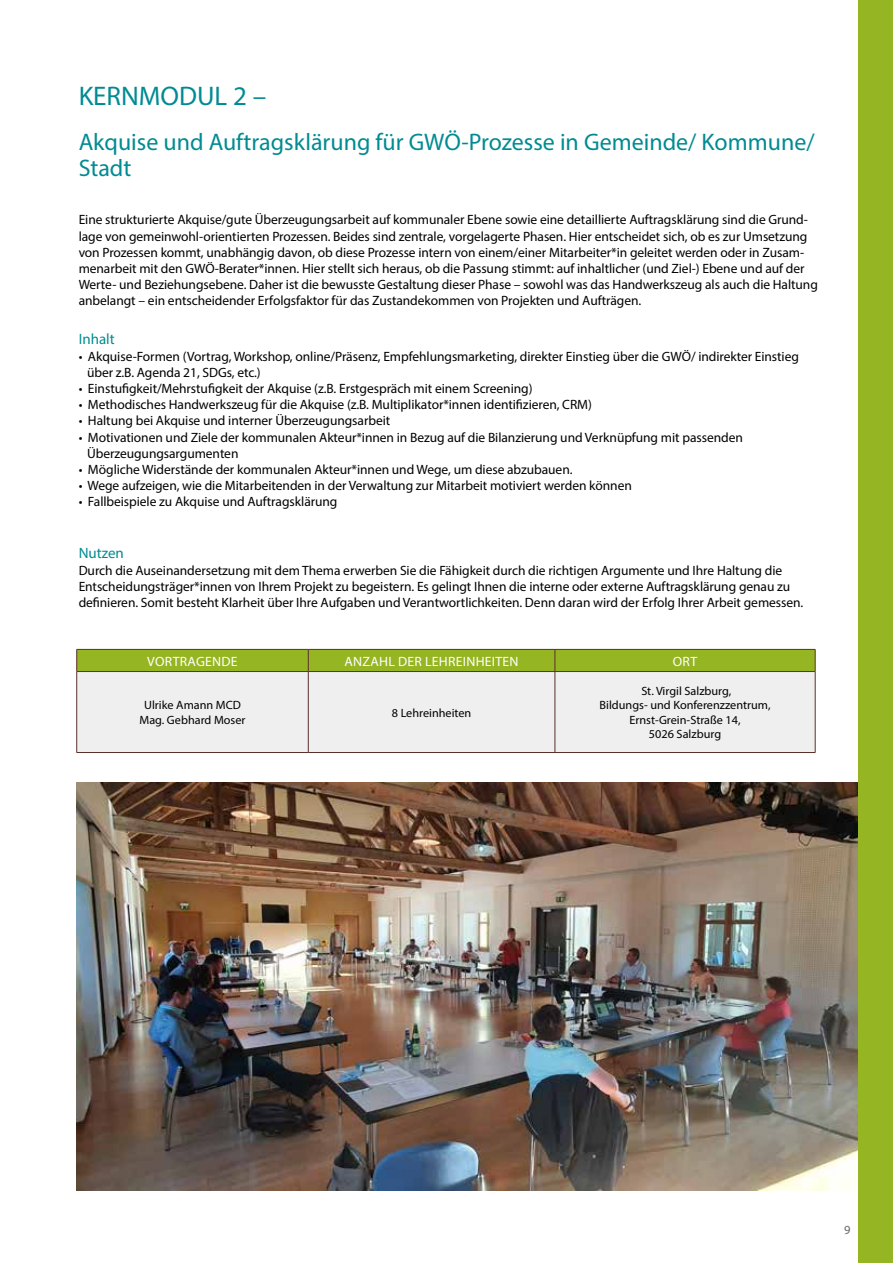
<style>
.page{position:relative;width:893px;height:1263px;background:#fff}
.page>*{position:absolute;margin:0;border:0;box-sizing:border-box;transform-origin:0 0}
.t1{font:27px "Myriad Pro";color:#008b92}
.t2{font:24px/25.5px "Myriad Pro";color:#008b92}
.t3{font:15px "Myriad Pro";color:#008b92}
.t4{font:13.5px/16.2px "Myriad Pro";letter-spacing:-.005em;color:#000}
.t5{font:13.5px "Myriad Pro";letter-spacing:.02em;color:#fff}
.t6{font:12.45px "Myriad Pro";color:#686868}
.t7{font:12px/14.4px "Myriad Pro";color:#000;text-align:center}
</style>
<div class="page">
<img style="left:76px;top:782px;width:783px;height:408px">
<div style="left:859px;top:0;width:34px;height:1263px;background:#96b522"></div>
<div style="left:77px;top:672px;width:738px;height:80px;background:#efefef"></div>
<div style="left:76px;top:649px;width:740px;height:22px;background:#96b522"></div>
<hr style="left:76px;top:671px;width:1px;height:81px;background:#5b2f2b">
<hr style="left:77px;top:671px;width:231px;height:1px;background:#5b2f2b">
<hr style="left:77px;top:752px;width:231px;height:1px;background:#5b2f2b">
<hr style="left:308px;top:672px;width:1px;height:80px;background:#5b2f2b">
<hr style="left:308px;top:671px;width:247px;height:1px;background:#5b2f2b">
<hr style="left:555px;top:671px;width:260px;height:1px;background:#5b2f2b">
<hr style="left:308px;top:752px;width:247px;height:1px;background:#5b2f2b">
<hr style="left:555px;top:752px;width:260px;height:1px;background:#5b2f2b">
<hr style="left:555px;top:672px;width:1px;height:80px;background:#5b2f2b">
<hr style="left:815px;top:671px;width:1px;height:81px;background:#5b2f2b">
<h1 class="t1" style="left:79px;top:80px;width:189px">KERNMODUL 2 –</h1>
<h2 class="t2" style="left:79px;top:129px;width:737px">Akquise und Auftragsklärung für GWÖ-Prozesse in Gemeinde/ Kommune/<br>Stadt</h2>
<p class="t4" style="left:79px;top:212px;width:741px">Eine strukturierte Akquise/gute Überzeugungsarbeit auf kommunaler Ebene sowie eine detaillierte Auftragsklärung sind die Grund&shy;lage von gemeinwohl-orientierten Prozessen. Beides sind zentrale, vorgelagerte Phasen. Hier entscheidet sich, ob es zur Umsetzung von Prozessen kommt, unabhängig davon, ob diese Prozesse intern von einem/einer Mitarbeiter*in geleitet werden oder in Zusam&shy;menarbeit mit den GWÖ-Berater*innen. Hier stellt sich heraus, ob die Passung stimmt: auf inhaltlicher (und Ziel-) Ebene und auf der Werte- und Beziehungsebene. Daher ist die bewusste Gestaltung dieser Phase – sowohl was das Handwerkszeug als auch die Haltung anbelangt – ein entscheidender Erfolgsfaktor für das Zustandekommen von Projekten und Aufträgen.</p>
<p class="t3" style="left:79px;top:330px;width:38px">Inhalt</p>
<p class="t4" style="left:87px;top:348px;width:713px;text-indent:-8px">• Akquise-Formen (Vortrag, Workshop, online/Präsenz, Empfehlungsmarketing, direkter Einstieg über die GWÖ/ indirekter Einstieg über z.B. Agenda 21, SDGs, etc.)</p>
<p class="t4" style="left:79px;top:380px;width:455px">• Einstufigkeit/Mehrstufigkeit der Akquise (z.B. Erstgespräch mit einem Screening)</p>
<p class="t4" style="left:79px;top:396px;width:515px">• Methodisches Handwerkszeug für die Akquise (z.B. Multiplikator*innen identifizieren, CRM)</p>
<p class="t4" style="left:79px;top:413px;width:313px">• Haltung bei Akquise und interner Überzeugungsarbeit</p>
<p class="t4" style="left:87px;top:429px;width:657px;text-indent:-8px">• Motivationen und Ziele der kommunalen Akteur*innen in Bezug auf die Bilanzierung und Verknüpfung mit passenden<br>Überzeugungsargumenten</p>
<p class="t4" style="left:79px;top:461px;width:495px">• Mögliche Widerstände der kommunalen Akteur*innen und Wege, um diese abzubauen.</p>
<p class="t4" style="left:79px;top:477px;width:555px">• Wege aufzeigen, wie die Mitarbeitenden in der Verwaltung zur Mitarbeit motiviert werden können</p>
<p class="t4" style="left:79px;top:494px;width:260px">• Fallbeispiele zu Akquise und Auftragsklärung</p>
<p class="t3" style="left:79px;top:544px;width:47px">Nutzen</p>
<p class="t4" style="left:79px;top:562px;width:726px">Durch die Auseinandersetzung mit dem Thema erwerben Sie die Fähigkeit durch die richtigen Argumente und Ihre Haltung die<br>Entscheidungsträger*innen von Ihrem Projekt zu begeistern. Es gelingt Ihnen die interne oder externe Auftragsklärung genau zu definieren. Somit besteht Klarheit über Ihre Aufgaben und Verantwortlichkeiten. Denn daran wird der Erfolg Ihrer Arbeit gemessen.</p>
<p class="t5" style="left:147px;top:653px;width:92px">VORTRAGENDE</p>
<p class="t5" style="left:345px;top:653px;width:176px">ANZAHL DER LEHREINHEITEN</p>
<p class="t5" style="left:673px;top:653px;width:26px">ORT</p>
<p class="t7" style="left:139px;top:698px;width:108px">Ulrike Amann MCD<br>Mag. Gebhard Moser</p>
<p class="t7" style="left:392px;top:705px;width:81px">8 Lehreinheiten</p>
<p class="t7" style="left:599px;top:683px;width:173px">St. Virgil Salzburg,<br>Bildungs- und Konferenzzentrum,<br>Ernst-Grein-Straße 14,<br>5026 Salzburg</p>
<p class="t6" style="left:844px;top:1222px;width:8px">9</p>
</div>
